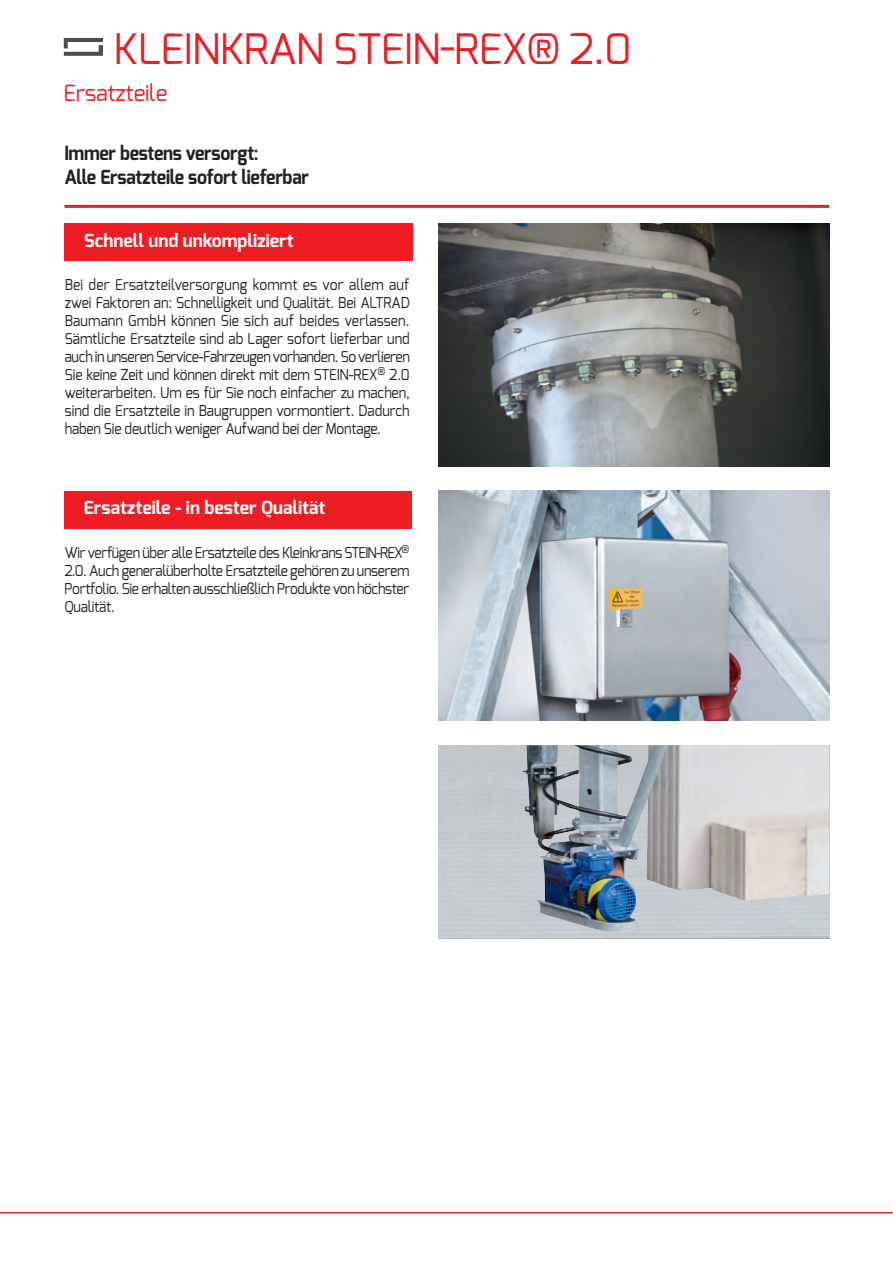
<style>
.page{position:relative;width:893px;height:1263px;background:#fff}
.page>*{position:absolute;margin:0;border:0;box-sizing:border-box;transform-origin:0 0}
.t1{font:42px "Exo";letter-spacing:-.015em;color:#ee1d23}
.t2{font:22.5px "Exo";letter-spacing:-.015em;color:#ee1d23}
.t3{font:700 19.5px/23.4px "Exo";letter-spacing:-.015em;color:#231f20;scale:.92 1}
.t4{font:700 18px "Exo";color:#fff}
.t5{font:15px/18px "Exo";letter-spacing:-.02em;color:#231f20;text-align:justify;scale:.92 1}
</style>
<div class="page">
<hr style="left:64px;top:205px;width:765px;height:3px;background:#ee1d23">
<div style="left:64px;top:223px;width:348px;height:38px;background:#ee1d23"></div>
<div style="left:64px;top:491px;width:348px;height:38px;background:#ee1d23"></div>
<img style="left:439px;top:223px;width:390px;height:243px">
<img style="left:439px;top:491px;width:390px;height:230px">
<img style="left:523px;top:745px;width:306px;height:189px">
<img style="left:63px;top:38px;width:40px;height:18px">
<hr style="left:0;top:1212px;width:893px;height:1px;background:#ee1d23">
<h1 class="t1" style="left:113px;top:22px;width:519px">KLEINKRAN STEIN-REX® 2.0</h1>
<h2 class="t2" style="left:63px;top:78px;width:106px">Ersatzteile</h2>
<h3 class="t3" style="left:64px;top:141px;width:267px">Immer bestens versorgt:<br>Alle Ersatzteile sofort lieferbar</h3>
<p class="t4" style="left:84px;top:229px;width:211px">Schnell und unkompliziert</p>
<p class="t5" style="left:65px;top:275px;width:377px">Bei der Ersatzteilversorgung kommt es vor allem auf zwei Faktoren an: Schnelligkeit und Qualität. Bei ALTRAD Baumann GmbH können Sie sich auf beides verlassen.<br>Sämtliche Ersatzteile sind ab Lager sofort lieferbar und auch in unseren Service-Fahrzeugen vorhanden. So verlieren Sie keine Zeit und können direkt mit dem STEIN-REX<sup>®</sup> 2.0 weiterarbeiten. Um es für Sie noch einfacher zu machen, sind die Ersatzteile in Baugruppen vormontiert. Dadurch haben Sie deutlich weniger Aufwand bei der Montage.</p>
<p class="t4" style="left:84px;top:496px;width:243px">Ersatzteile - in bester Qualität</p>
<p class="t5" style="left:64px;top:543px;width:377px">Wir verfügen über alle Ersatzteile des Kleinkrans STEIN-REX<sup>® </sup>2.0. Auch generalüberholte Ersatzteile gehören zu unserem Portfolio. Sie erhalten ausschließlich Produkte von höchster Qualität.</p>
</div>
